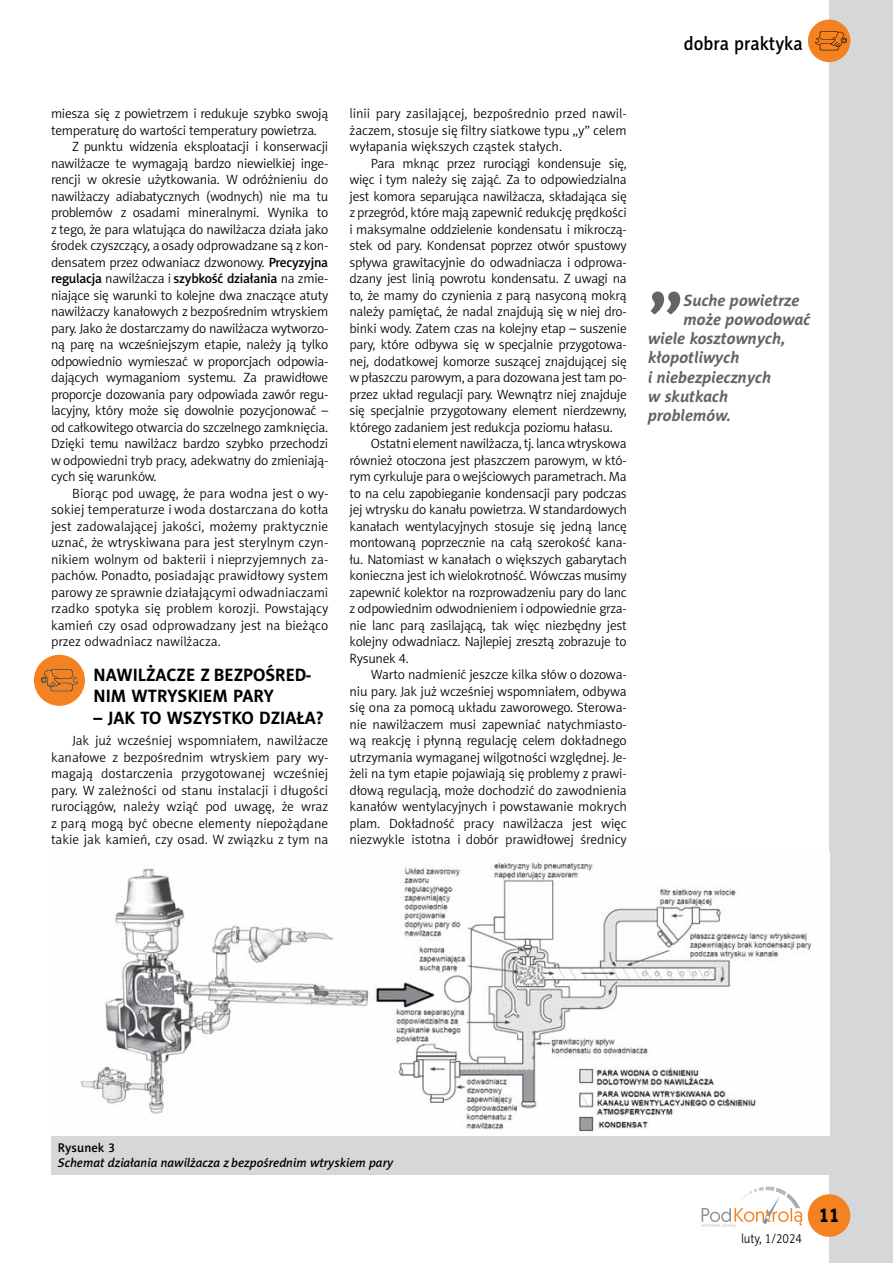
<style>
.page{position:relative;width:893px;height:1263px;background:#fff}
.page>*{position:absolute;margin:0;border:0;box-sizing:border-box;transform-origin:0 0}
.t1{font:700 73.05px "Naomi Sans EFN";color:#636466}
.t2{font:19.8px "Naomi Sans EFN Heavy";color:#000;scale:.91 1}
.t3{font:19.2px "Naomi Sans EFN Medium";color:#000;scale:.93 1}
.t4{font:700 18px/21.6px "Naomi Sans EFN";color:#000}
.t5{font:italic 700 16.5px "Naomi Sans EFN";color:#636466}
.t6{font:13.5px/16.5px "Naomi Sans EFN Light";letter-spacing:-.02em;color:#000;text-align:justify}
.t7{font:13.5px "Naomi Sans EFN Medium";letter-spacing:-.02em;color:#000}
.t8{font:13.2px "Naomi Sans EFN Light";color:#000;scale:.91 1}
.t9{font:italic 12.75px "Naomi Sans EFN Medium";color:#000}
.t10{font:12.75px "Naomi Sans EFN Medium";color:#000}
.s1{font-family:"Naomi Sans EFN Medium"}
.s2{font-family:"Naomi Sans EFN Light"}
</style>
<div class="page">
<div style="left:829px;top:0;width:64px;height:1263px;background:#d5d7d8"></div>
<div style="left:808px;top:1194px;width:42px;height:43px;background:#f58220;border-radius:50%"></div>
<div style="left:808px;top:20px;width:42px;height:42px;background:#f58220;border-radius:50%"></div>
<svg style="left:815px;top:31px;width:32px;height:19px"></svg>
<svg style="left:701px;top:1186px;width:101px;height:41px"></svg>
<svg style="left:34px;top:655px;width:51px;height:51px"></svg>
<div style="left:51px;top:1136px;width:778px;height:38px;background:#d5d7d8"></div>
<img style="left:80px;top:857px;width:732px;height:275px">
<img style="left:829px;top:851px;width:1px;height:285px">
<h3 class="t3" style="left:684px;top:36px;width:129px">dobra praktyka</h3>
<p class="t6" style="left:51px;top:106px;width:279px">miesza się z powietrzem i redukuje szybko swoją</p>
<p class="t6" style="left:51px;top:123px;width:267px">temperaturę do wartości temperatury powietrza.</p>
<p class="t6" style="left:72px;top:139px;width:257px">Z punktu widzenia eksploatacji i konserwacji</p>
<p class="t6" style="left:51px;top:156px;width:279px">nawilżacze te wymagają bardzo niewielkiej inge-</p>
<p class="t6" style="left:51px;top:172px;width:279px">rencji w okresie użytkowania. W odróżnieniu do</p>
<p class="t6" style="left:51px;top:189px;width:279px">nawilżaczy adiabatycznych (wodnych) nie ma tu</p>
<p class="t6" style="left:51px;top:205px;width:279px">problemów z osadami mineralnymi. Wynika to</p>
<p class="t6" style="left:51px;top:222px;width:279px">z tego, że para wlatująca do nawilżacza działa jako</p>
<p class="t6" style="left:51px;top:238px;width:279px">środek czyszczący, a osady odprowadzane są z kon-</p>
<p class="t6" style="left:51px;top:255px;width:279px">densatem przez odwaniacz dzwonowy. <span class="s1">Precyzyjna</span></p>
<p class="t7" style="left:51px;top:273px;width:279px">regulacja <span class="s2">nawilżacza i</span> szybkość działania <span class="s2">na zmie-</span></p>
<p class="t6" style="left:51px;top:288px;width:279px">niające się warunki to kolejne dwa znaczące atuty nawilżaczy kanałowych z bezpośrednim wtryskiem pary. Jako że dostarczamy do nawilżacza wytworzo&shy;ną parę na wcześniejszym etapie, należy ją tylko odpowiednio wymieszać w proporcjach odpowia&shy;dających wymaganiom systemu. Za prawidłowe proporcje dozowania pary odpowiada zawór regu&shy;lacyjny, który może się dowolnie pozycjonować – od całkowitego otwarcia do szczelnego zamknięcia.<br>Dzięki temu nawilżacz bardzo szybko przechodzi w odpowiedni tryb pracy, adekwatny do zmieniają&shy;cych się warunków.</p>
<p class="t6" style="left:51px;top:486px;width:279px;text-indent:21px">Biorąc pod uwagę, że para wodna jest o wy&shy;sokiej temperaturze i woda dostarczana do kotła jest zadowalającej jakości, możemy praktycznie uznać, że wtryskiwana para jest sterylnym czyn&shy;nikiem wolnym od bakterii i nieprzyjemnych za&shy;pachów. Ponadto, posiadając prawidłowy system parowy ze sprawnie działającymi odwadniaczami rzadko spotyka się problem korozji. Powstający kamień czy osad odprowadzany jest na bieżąco przez odwadniacz nawilżacza.</p>
<h3 class="t4" style="left:94px;top:665px;width:220px">NAWILŻACZE Z BEZPOŚRED-<br>NIM WTRYSKIEM PARY</h3>
<h3 class="t4" style="left:94px;top:708px;width:232px">– JAK TO WSZYSTKO DZIAŁA?</h3>
<p class="t6" style="left:51px;top:733px;width:279px;text-indent:21px">Jak już wcześniej wspomniałem, nawilżacze kanałowe z bezpośrednim wtryskiem pary wy&shy;magają dostarczenia przygotowanej wcześniej pary. W zależności od stanu instalacji i długości rurociągów, należy wziąć pod uwagę, że wraz z parą mogą być obecne elementy niepożądane takie jak kamień, czy osad. W związku z tym na</p>
<p class="t6" style="left:350px;top:106px;width:279px">linii pary zasilającej, bezpośrednio przed nawil&shy;żaczem, stosuje się filtry siatkowe typu „y” celem wyłapania większych cząstek stałych.</p>
<p class="t6" style="left:350px;top:156px;width:279px;text-indent:21px">Para mknąc przez rurociągi kondensuje się, więc i tym należy się zająć. Za to odpowiedzialna jest komora separująca nawilżacza, składająca się z przegród, które mają zapewnić redukcję prędkości i maksymalne oddzielenie kondensatu i mikroczą&shy;stek od pary. Kondensat poprzez otwór spustowy spływa grawitacyjnie do odwadniacza i odprowa&shy;dzany jest linią powrotu kondensatu. Z uwagi na to, że mamy do czynienia z parą nasyconą mokrą należy pamiętać, że nadal znajdują się w niej dro&shy;binki wody. Zatem czas na kolejny etap – suszenie pary, które odbywa się w specjalnie przygotowa&shy;nej, dodatkowej komorze suszącej znajdującej się wpłaszczu parowym, apara dozowana jest tam po&shy;przez układ regulacji pary. Wewnątrz niej znajduje się specjalnie przygotowany element nierdzewny, którego zadaniem jest redukcja poziomu hałasu.</p>
<p class="t6" style="left:350px;top:436px;width:279px;text-indent:21px">Ostatni element nawilżacza, tj. lanca wtryskowa również otoczona jest płaszczem parowym, w któ&shy;rym cyrkuluje para owejściowych parametrach. Ma to na celu zapobieganie kondensacji pary podczas jej wtrysku do kanału powietrza. W standardowych kanałach wentylacyjnych stosuje się jedną lancę montowaną poprzecznie na całą szerokość kana&shy;łu. Natomiast w kanałach o większych gabarytach konieczna jest ich wielokrotność. Wówczas musimy zapewnić kolektor na rozprowadzeniu pary do lanc z odpowiednim odwodnieniem i odpowiednie grza&shy;nie lanc parą zasilającą, tak więc niezbędny jest kolejny odwadniacz. Najlepiej zresztą zobrazuje to Rysunek 4.</p>
<p class="t6" style="left:350px;top:667px;width:279px;text-indent:21px">Warto nadmienić jeszcze kilka słów o dozowa&shy;niu pary. Jak już wcześniej wspomniałem, odbywa się ona za pomocą układu zaworowego. Sterowa&shy;nie nawilżaczem musi zapewniać natychmiasto&shy;wą reakcję i płynną regulację celem dokładnego utrzymania wymaganej wilgotności względnej. Je&shy;żeli na tym etapie pojawiają się problemy z prawi&shy;dłową regulacją, może dochodzić do zawodnienia kanałów wentylacyjnych i powstawanie mokrych plam. Dokładność pracy nawilżacza jest więc niezwykle istotna i dobór prawidłowej średnicy</p>
<h1 class="t1" style="left:648px;top:249px;width:37px">„</h1>
<p class="t5" style="left:683px;top:294px;width:118px">Suche powietrze</p>
<p class="t5" style="left:683px;top:313px;width:128px">może powodować</p>
<p class="t5" style="left:648px;top:332px;width:139px">wiele kosztownych,</p>
<p class="t5" style="left:648px;top:351px;width:93px">kłopotliwych</p>
<p class="t5" style="left:648px;top:370px;width:125px">i niebezpiecznych</p>
<p class="t5" style="left:648px;top:390px;width:82px">w skutkach</p>
<p class="t5" style="left:648px;top:409px;width:84px">problemów.</p>
<p class="t10" style="left:58px;top:1143px;width:59px">Rysunek 3</p>
<p class="t9" style="left:58px;top:1158px;width:337px">Schemat działania nawilżacza z bezpośrednim wtryskiem pary</p>
<p class="t8" style="left:741px;top:1234px;width:69px">luty, 1/2024</p>
<h2 class="t2" style="left:819px;top:1207px;width:24px">11</h2>
</div>
